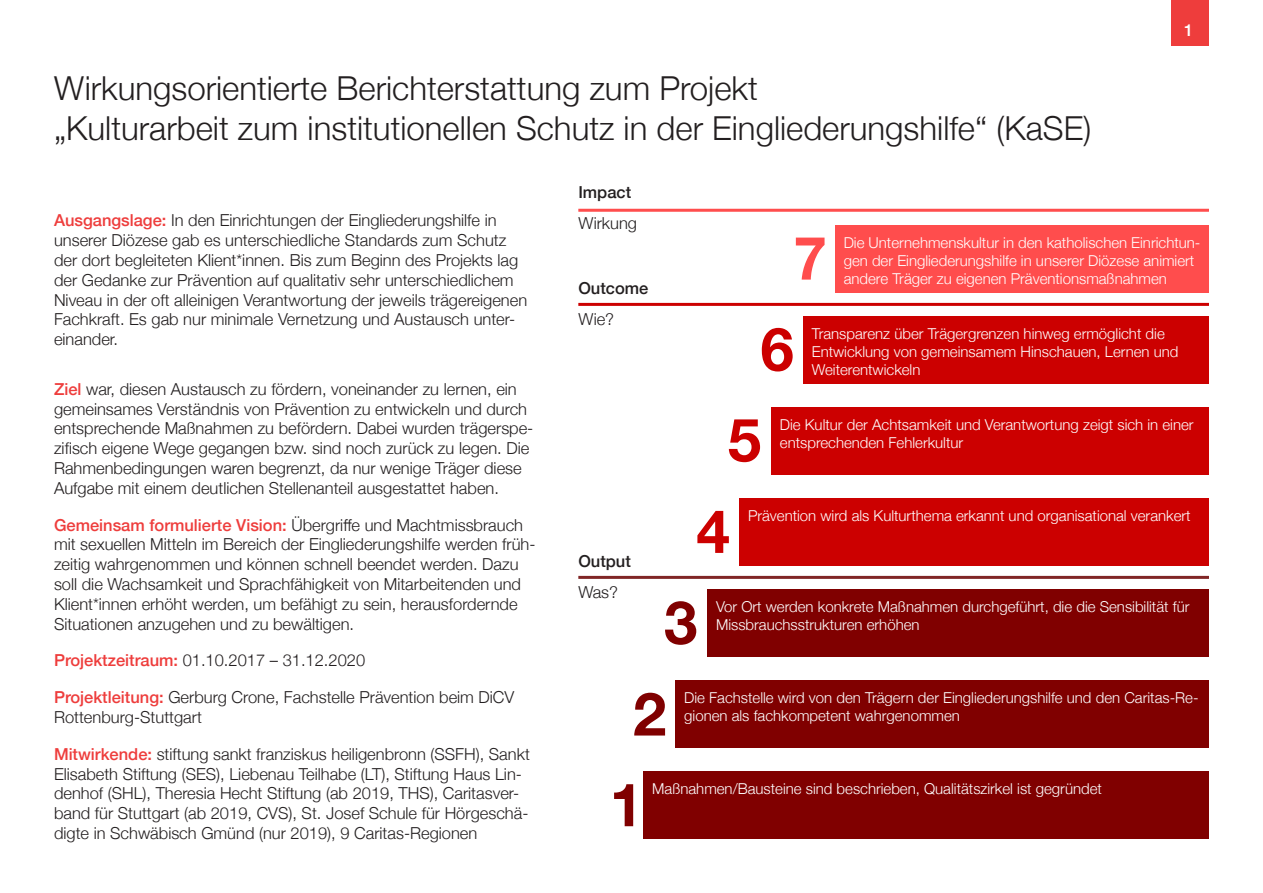
<style>
.page{position:relative;width:1263px;height:893px;background:#fff}
.page>*{position:absolute;margin:0;border:0;box-sizing:border-box;transform-origin:0 0}
.Überschrift_1{font:300 33px/39.6px "Helvetica Neue";color:#231f20}
.Überschrift_1-2{font:300 16.5px/19.8px "Helvetica Neue";color:#231f20}
.t1{font:500 16.5px "Helvetica Neue";color:#231f20}
.t2{font:500 16.5px "Helvetica Neue";color:#fff}
.Treppe{font:300 15px/18px "Helvetica Neue";color:#fff}
.s1{font-weight:500;color:#ee3d3c}
</style>
<div class="page">
<div style="left:1171px;top:0;width:38px;height:45px;background:#ee3d3c"></div>
<div style="left:835px;top:225px;width:374px;height:67px;background:#ff4d4d"></div>
<svg style="left:796px;top:238px;width:28px;height:42px"></svg>
<div style="left:803px;top:316px;width:406px;height:67px;background:#c00"></div>
<svg style="left:762px;top:328px;width:31px;height:43px"></svg>
<div style="left:771px;top:407px;width:438px;height:68px;background:#c00"></div>
<svg style="left:729px;top:419px;width:31px;height:43px"></svg>
<div style="left:739px;top:498px;width:470px;height:68px;background:#c00"></div>
<svg style="left:697px;top:511px;width:32px;height:42px"></svg>
<div style="left:708px;top:589px;width:501px;height:68px;background:#800000"></div>
<svg style="left:665px;top:601px;width:31px;height:44px"></svg>
<div style="left:676px;top:680px;width:533px;height:68px;background:#800000"></div>
<svg style="left:634px;top:693px;width:31px;height:42px"></svg>
<div style="left:644px;top:771px;width:565px;height:68px;background:#800000"></div>
<svg style="left:614px;top:784px;width:19px;height:42px"></svg>
<hr style="left:578px;top:209px;width:631px;height:3px;background:#ff4d4d">
<hr style="left:578px;top:303px;width:631px;height:3px;background:#c00">
<hr style="left:578px;top:576px;width:631px;height:3px;background:#802626">
<p class="Überschrift_1" style="left:54px;top:66px;width:1039px">Wirkungsorientierte Berichterstattung zum Projekt<br>„Kulturarbeit zum institutionellen Schutz in der Eingliederungshilfe“ (KaSE)</p>
<p class="t2" style="left:1184px;top:17px;width:11px">1</p>
<p class="Überschrift_1-2" style="left:54px;top:209px;width:475px"><span class="s1">Ausgangslage:</span> In den Einrichtungen der Eingliederungshilfe in unserer Diözese gab es unterschiedliche Standards zum Schutz der dort begleiteten Klient*innen. Bis zum Beginn des Projekts lag der Gedanke zur Prävention auf qualitativ sehr unterschiedlichem Niveau in der oft alleinigen Verantwortung der jeweils trägereigenen Fachkraft. Es gab nur minimale Vernetzung und Austausch unter&shy;einander.</p>
<p class="Überschrift_1-2" style="left:54px;top:378px;width:481px"><span class="s1">Ziel</span> war, diesen Austausch zu fördern, voneinander zu lernen, ein gemeinsames Verständnis von Prävention zu entwickeln und durch entsprechende Maßnahmen zu befördern. Dabei wurden trägerspe&shy;zifisch eigene Wege gegangen bzw. sind noch zurück zu legen. Die Rahmenbedingungen waren begrenzt, da nur wenige Träger diese Aufgabe mit einem deutlichen Stellenanteil ausgestattet haben.</p>
<p class="Überschrift_1-2" style="left:54px;top:514px;width:483px"><span class="s1">Gemeinsam formulierte Vision:</span> Übergriffe und Machtmissbrauch mit sexuellen Mitteln im Bereich der Eingliederungshilfe werden früh&shy;zeitig wahrgenommen und können schnell beendet werden. Dazu soll die Wachsamkeit und Sprachfähigkeit von Mitarbeitenden und Klient*innen erhöht werden, um befähigt zu sein, herausfordernde Situationen anzugehen und zu bewältigen.</p>
<p class="Überschrift_1-2" style="left:54px;top:649px;width:313px"><span class="s1">Projektzeitraum:</span> 01.10.2017 – 31.12.2020</p>
<p class="Überschrift_1-2" style="left:54px;top:686px;width:462px"><span class="s1">Projektleitung:</span> Gerburg Crone, Fachstelle Prävention beim DiCV<br>Rottenburg-Stuttgart</p>
<p class="Überschrift_1-2" style="left:54px;top:743px;width:477px"><span class="s1">Mitwirkende:</span> stiftung sankt franziskus heiligenbronn (SSFH), Sankt Elisabeth Stiftung (SES), Liebenau Teilhabe (LT), Stiftung Haus Lin&shy;denhof (SHL), Theresia Hecht Stiftung (ab 2019, THS), Caritasver&shy;band für Stuttgart (ab 2019, CVS), St. Josef Schule für Hörgeschä&shy;digte in Schwäbisch Gmünd (nur 2019), 9 Caritas-Regionen</p>
<p class="t1" style="left:578px;top:179px;width:54px">Impact</p>
<p class="Überschrift_1-2" style="left:578px;top:212px;width:60px">Wirkung</p>
<p class="t1" style="left:578px;top:275px;width:71px">Outcome</p>
<p class="Überschrift_1-2" style="left:578px;top:308px;width:37px">Wie?</p>
<p class="t1" style="left:578px;top:548px;width:54px">Output</p>
<p class="Überschrift_1-2" style="left:578px;top:581px;width:41px">Was?</p>
<p class="Treppe" style="left:844px;top:232px;width:358px">Die Unternehmenskultur in den katholischen Einrichtun&shy;gen der Eingliederungshilfe in unserer Diözese animiert andere Träger zu eigenen Präventionsmaßnahmen</p>
<p class="Treppe" style="left:812px;top:323px;width:368px">Transparenz über Trägergrenzen hinweg ermöglicht die<br>Entwicklung von gemeinsamem Hinschauen, Lernen und<br>Weiterentwickeln</p>
<p class="Treppe" style="left:780px;top:415px;width:415px">Die Kultur der Achtsamkeit und Verantwortung zeigt sich in einer entsprechenden Fehlerkultur</p>
<p class="Treppe" style="left:748px;top:506px;width:444px">Prävention wird als Kulturthema erkannt und organisational verankert</p>
<p class="Treppe" style="left:716px;top:597px;width:475px">Vor Ort werden konkrete Maßnahmen durchgeführt, die die Sensibilität für<br>Missbrauchsstrukturen erhöhen</p>
<p class="Treppe" style="left:684px;top:688px;width:516px">Die Fachstelle wird von den Trägern der Eingliederungshilfe und den Caritas-Re&shy;gionen als fachkompetent wahrgenommen</p>
<p class="Treppe" style="left:652px;top:779px;width:451px">Maßnahmen/Bausteine sind beschrieben, Qualitätszirkel ist gegründet</p>
</div>
